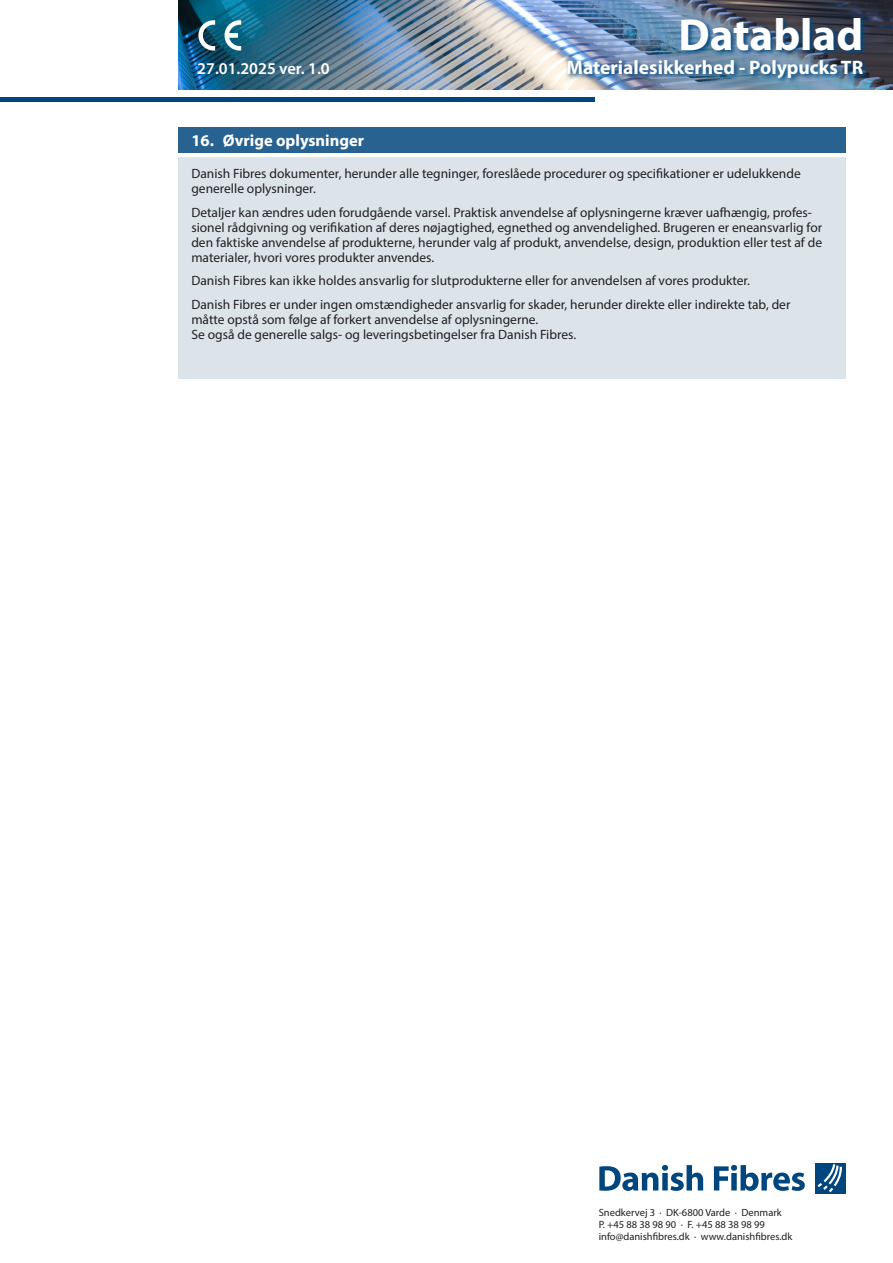
<style>
.page{position:relative;width:893px;height:1263px;background:#fff}
.page>*{position:absolute;margin:0;border:0;box-sizing:border-box;transform-origin:0 0}
.t1{font:700 45px "Myriad Pro";color:#fff}
.t2{font:700 19.5px "Myriad Pro";color:#fff}
.Mellem{font:700 16.5px "Myriad Pro";color:#fff}
.t3{font:600 16.5px "Myriad Pro";color:#fff}
.Brød{font:13.5px/15px "Myriad Pro";color:#231f20}
.t4{font:10.5px/12px "Myriad Pro";color:#231f20}
</style>
<div class="page">
<hr style="left:0;top:98px;width:595px;height:4px;background:#00467e">
<img style="left:179px;top:0;width:714px;height:89px">
<svg style="left:198px;top:20px;width:17px;height:31px"></svg>
<svg style="left:225px;top:20px;width:16px;height:31px"></svg>
<svg style="left:599px;top:1165px;width:104px;height:26px"></svg>
<svg style="left:714px;top:1165px;width:91px;height:26px"></svg>
<div style="left:815px;top:1163px;width:31px;height:31px;background:#00467e"></div>
<svg style="left:818px;top:1164px;width:24px;height:28px"></svg>
<img style="left:565px;top:16px;width:304px;height:68px">
<div style="left:179px;top:157px;width:667px;height:221px;background:#dce4ea"></div>
<div style="left:179px;top:128px;width:667px;height:25px;background:#276291"></div>
<p class="t3" style="left:197px;top:58px;width:134px">27.01.2025 ver. 1.0</p>
<h1 class="t1" style="left:678px;top:5px;width:186px">Datablad</h1>
<h2 class="t2" style="left:566px;top:54px;width:298px">Materialesikkerhed - Polypucks TR</h2>
<p class="Mellem" style="left:191px;top:130px;width:174px">16. Øvrige oplysninger</p>
<p class="Brød" style="left:191px;top:166px;width:611px">Danish Fibres dokumenter, herunder alle tegninger, foreslåede procedurer og specifikationer er udelukkende generelle oplysninger.</p>
<p class="Brød" style="left:191px;top:205px;width:632px">Detaljer kan ændres uden forudgående varsel. Praktisk anvendelse af oplysningerne kræver uafhængig, profes&shy;sionel rådgivning og verifikation af deres nøjagtighed, egnethed og anvendelighed. Brugeren er eneansvarlig for den faktiske anvendelse af produkterne, herunder valg af produkt, anvendelse, design, produktion eller test af de materialer, hvori vores produkter anvendes.</p>
<p class="Brød" style="left:191px;top:273px;width:560px">Danish Fibres kan ikke holdes ansvarlig for slutprodukterne eller for anvendelsen af vores produkter.</p>
<p class="Brød" style="left:191px;top:297px;width:601px">Danish Fibres er under ingen omstændigheder ansvarlig for skader, herunder direkte eller indirekte tab, der måtte opstå som følge af forkert anvendelse af oplysningerne.<br>Se også de generelle salgs- og leveringsbetingelser fra Danish Fibres.</p>
<p class="t4" style="left:599px;top:1206px;width:195px">Snedkervej 3 · DK-6800 Varde · Denmark<br>P. +45 88 38 98 90 · F. +45 88 38 98 99 info@danishfibres.dk · www.danishfibres.dk</p>
</div>
